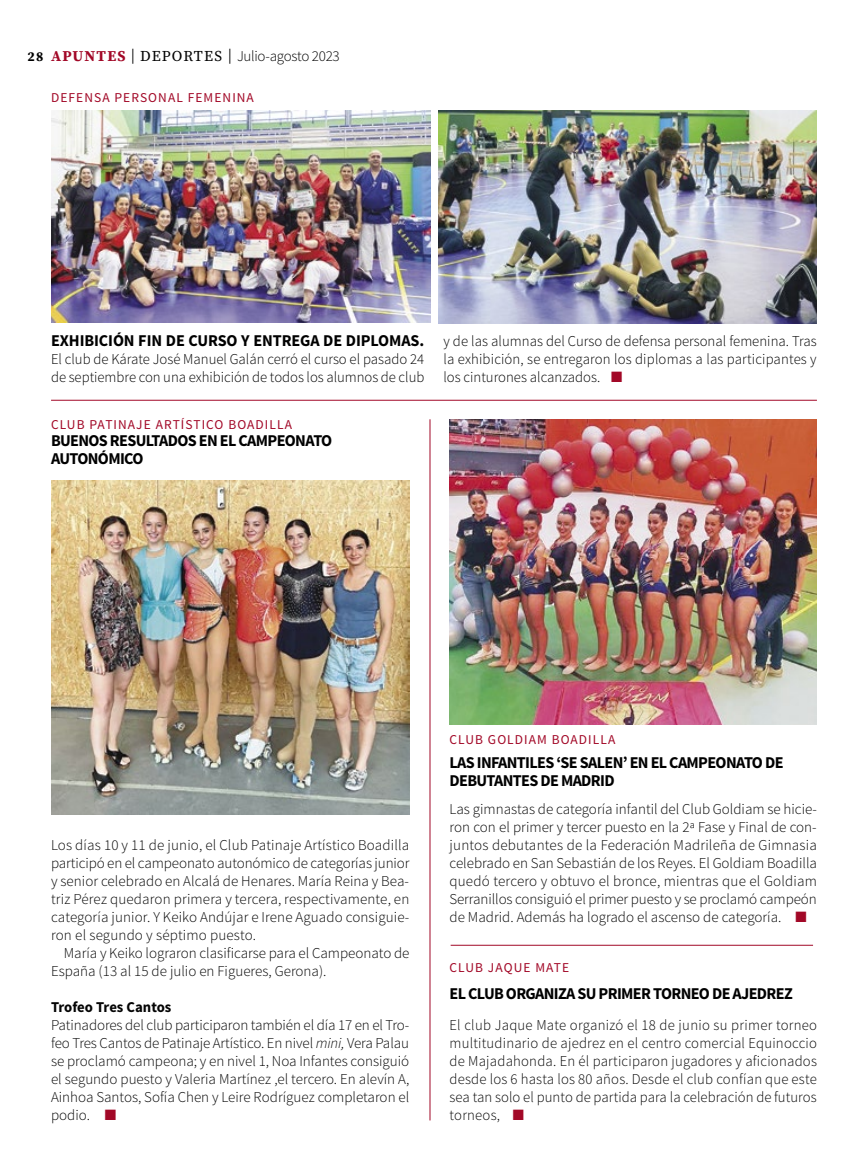
<style>
.page{position:relative;width:868px;height:1166px;background:#fff}
.page>*{position:absolute;margin:0;border:0;box-sizing:border-box;transform-origin:0 0}
.t1{font:700 16.5px/18px "Source Sans Pro";letter-spacing:-.04em;color:#000}
.t2{font:700 16.5px "Source Sans Pro";letter-spacing:-.005em;color:#000}
.t3{font:300 15px/18px "Source Sans Pro";color:#040404;text-align:justify}
.t4{font:300 15px/18px "Source Sans Pro";color:#000}
.t5{font:300 15px "Source Sans Pro";letter-spacing:-.02em;color:#000}
.t6{font:700 15px "Source Sans Pro";letter-spacing:-.005em;color:#040404}
.t7{font:13.5px "Source Sans Pro";letter-spacing:.08em;color:#a20827}
.s1{font-family:"Source Serif Pro";font-weight:700;font-size:13.5px}
.s2{font-family:"Source Serif Pro";font-weight:700;color:#a20827}
.s3{font-weight:400}
.s4{font-family:"Source Serif Pro";font-weight:400}
.s5{color:#a20827}
.s6{font-style:italic}
</style>
<div class="page">
<hr style="left:429px;top:419px;width:1px;height:701px;background:#a20827">
<img style="left:51px;top:111px;width:379px;height:212px">
<img style="left:449px;top:419px;width:367px;height:305px">
<hr style="left:51px;top:400px;width:765px;height:1px;background:#a20827">
<img style="left:51px;top:480px;width:358px;height:334px">
<hr style="left:450px;top:944px;width:363px;height:1px;background:#a20827">
<img style="left:438px;top:111px;width:378px;height:212px">
<p class="t5" style="left:28px;top:47px;width:313px"><span class="s1">28</span> <span class="s2">APUNTES</span> <span class="s3">|</span> <span class="s4">DEPORTES</span> <span class="s3">|</span> Julio-agosto 2023</p>
<p class="t7" style="left:51px;top:90px;width:204px">DEFENSA PERSONAL FEMENINA</p>
<p class="t2" style="left:51px;top:329px;width:375px">EXHIBICIÓN FIN DE CURSO Y ENTREGA DE DIPLOMAS.</p>
<p class="t4" style="left:51px;top:350px;width:375px">El club de Kárate José Manuel Galán cerró el curso el pasado 24 de septiembre con una exhibición de todos los alumnos de club</p>
<p class="t7" style="left:51px;top:416px;width:242px">CLUB PATINAJE ARTÍSTICO BOADILLA</p>
<p class="t1" style="left:51px;top:432px;width:283px">BUENOS RESULTADOS EN EL CAMPEONATO<br>AUTONÓMICO</p>
<p class="t4" style="left:443px;top:332px;width:375px;text-align:justify">y de las alumnas del Curso de defensa personal femenina. Tras la exhibición, se entregaron los diplomas a las participantes y los cinturones alcanzados. <span class="s5">■</span></p>
<p class="t3" style="left:51px;top:836px;width:360px">Los días 10 y 11 de junio, el Club Patinaje Artístico Boadilla participó en el campeonato autonómico de categorías junior y senior celebrado en Alcalá de Henares. María Reina y Bea&shy;triz Pérez quedaron primera y tercera, respectivamente, en categoría junior. Y Keiko Andújar e Irene Aguado consiguie&shy;ron el segundo y séptimo puesto.</p>
<p class="t3" style="left:51px;top:944px;width:360px;text-indent:13px">María y Keiko lograron clasificarse para el Campeonato de<br>España (13 al 15 de julio en Figueres, Gerona).</p>
<p class="t6" style="left:51px;top:997px;width:122px">Trofeo Tres Cantos</p>
<p class="t3" style="left:51px;top:1016px;width:360px">Patinadores del club participaron también el día 17 en el Tro&shy;feo Tres Cantos de Patinaje Artístico. En nivel <span class="s6">mini,</span> Vera Palau se proclamó campeona; y en nivel 1, Noa Infantes consiguió el segundo puesto y Valeria Martínez ,el tercero. En alevín A, Ainhoa Santos, Sofía Chen y Leire Rodríguez completaron el podio. <span class="s5">■</span></p>
<p class="t7" style="left:449px;top:730px;width:167px">CLUB GOLDIAM BOADILLA</p>
<p class="t1" style="left:449px;top:754px;width:335px">LAS INFANTILES ‘SE SALEN’ EN EL CAMPEONATO DE<br>DEBUTANTES DE MADRID</p>
<p class="t3" style="left:449px;top:800px;width:369px">Las gimnastas de categoría infantil del Club Goldiam se hicie&shy;ron con el primer y tercer puesto en la 2ª Fase y Final de con&shy;juntos debutantes de la Federación Madrileña de Gimnasia celebrado en San Sebastián de los Reyes. El Goldiam Boadilla quedó tercero y obtuvo el bronce, mientras que el Goldiam Serranillos consiguió el primer puesto y se proclamó campeón de Madrid. Además ha logrado el ascenso de categoría. <span class="s5">■</span></p>
<p class="t7" style="left:449px;top:959px;width:121px">CLUB JAQUE MATE</p>
<p class="t1" style="left:449px;top:984px;width:344px">EL CLUB ORGANIZA SU PRIMER TORNEO DE AJEDREZ</p>
<p class="t3" style="left:449px;top:1016px;width:369px">El club Jaque Mate organizó el 18 de junio su primer torneo multitudinario de ajedrez en el centro comercial Equinoccio de Majadahonda. En él participaron jugadores y aficionados desde los 6 hasta los 80 años. Desde el club confían que este sea tan solo el punto de partida para la celebración de futuros torneos, <span class="s5">■</span></p>
</div>
